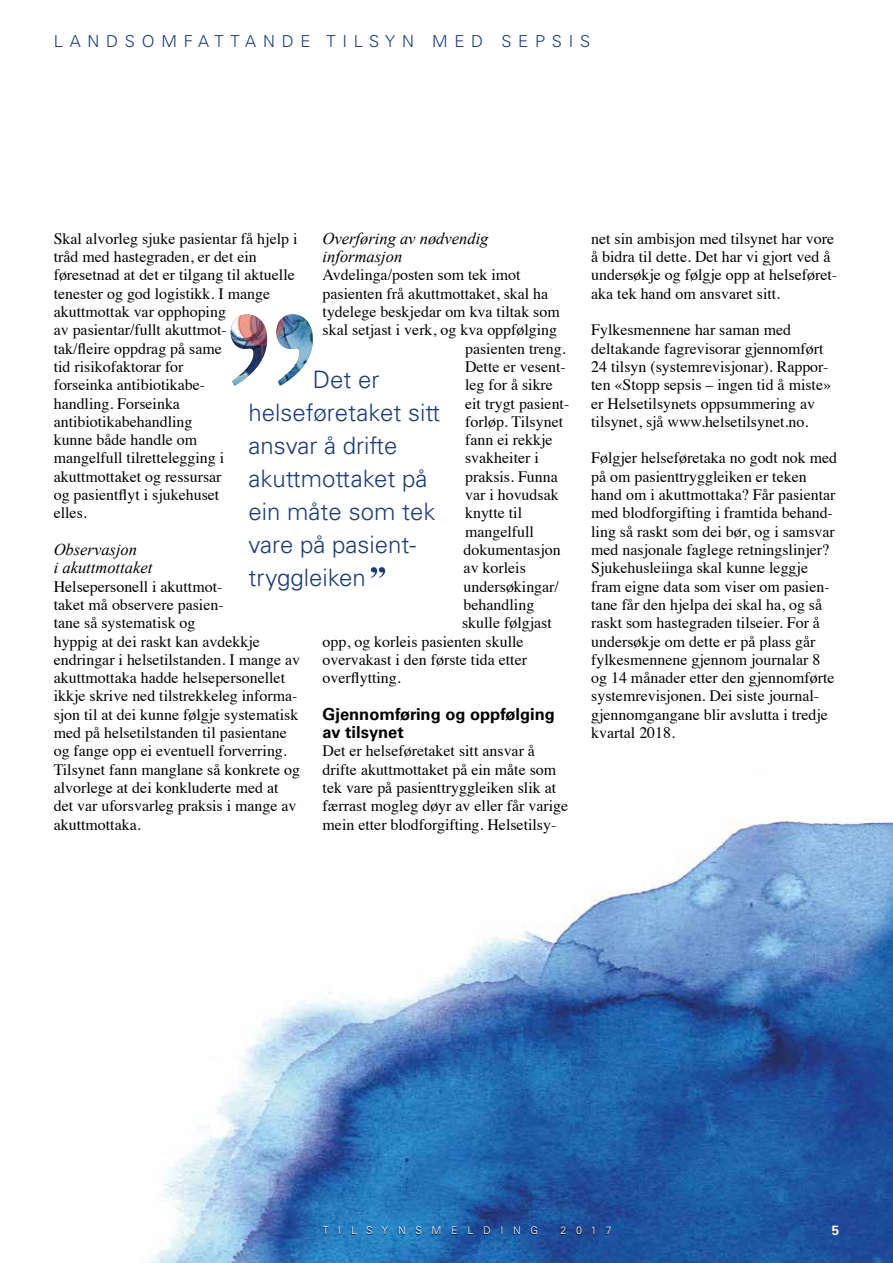
<style>
.page{position:relative;width:893px;height:1263px;background:#fff}
.page>*{position:absolute;margin:0;border:0;box-sizing:border-box;transform-origin:0 0}
.t1{font:300 24px/33px "Univers LT Std";color:#1d3c76}
.t2{font:italic 16.5px/18.3px "Times New Roman";color:#000}
.t3{font:700 16.5px/18.3px "Univers LT Std";color:#000}
.t4{font:300 16.5px "Univers LT Std";letter-spacing:.41em;color:#1d3c76}
.t5{font:15.9px/18.3px "Times";color:#000}
.t6{font:700 13.5px "Univers LT Std";color:#fff}
.t7{font:300 10.5px "Univers LT Std";letter-spacing:.93em;color:#fff}
</style>
<div class="page">
<img style="left:231px;top:314px;width:82px;height:72px">
<svg style="left:371px;top:567px;width:14px;height:11px"></svg>
<img style="left:146px;top:820px;width:747px;height:443px">
<p class="t4" style="left:54px;top:31px;width:538px">LANDSOMFATTANDE TILSYN MED SEPSIS</p>
<p class="t5" style="left:54px;top:228px;width:245px">Skal alvorleg sjuke pasientar få hjelp i tråd med hastegraden, er det ein føresetnad at det er tilgang til aktuelle tenester og god logistikk. I mange akuttmottak var opphoping<br>av pasientar/fullt akuttmot-<br>tak/fleire oppdrag på same<br>tid risikofaktorar for<br>forseinka antibiotikabe-<br>handling. Forseinka antibiotikabehandling<br>kunne både handle om<br>mangelfull tilrettelegging i akuttmottaket og ressursar<br>og pasientflyt i sjukehuset<br>elles.</p>
<p class="t2" style="left:54px;top:540px;width:100px">Observasjon<br>i akuttmottaket</p>
<p class="t5" style="left:54px;top:576px;width:248px">Helsepersonell i akuttmot-<br>taket må observere pasien-<br>tane så systematisk og<br>hyppig at dei raskt kan avdekkje endringar i helsetilstanden. I mange av akuttmottaka hadde helsepersonellet ikkje skrive ned tilstrekkeleg informa&shy;sjon til at dei kunne følgje systematisk med på helsetilstanden til pasientane og fange opp ei eventuell forverring.<br>Tilsynet fann manglane så konkrete og alvorlege at dei konkluderte med at det var uforsvarleg praksis i mange av akuttmottaka.</p>
<p class="t2" style="left:323px;top:229px;width:167px">Overføring av nødvendig informasjon</p>
<p class="t5" style="left:323px;top:265px;width:200px">Avdelinga/posten som tek imot</p>
<p class="t5" style="left:323px;top:283px;width:227px">pasienten frå akuttmottaket, skal ha</p>
<p class="t5" style="left:323px;top:301px;width:239px">tydelege beskjedar om kva tiltak som</p>
<p class="t5" style="left:323px;top:319px;width:236px">skal setjast i verk, og kva oppfølging</p>
<p class="t5" style="left:465px;top:338px;width:102px">pasienten treng.</p>
<p class="t5" style="left:465px;top:356px;width:102px">Dette er vesent-</p>
<p class="t5" style="left:465px;top:374px;width:89px">leg for å sikre</p>
<p class="t5" style="left:465px;top:393px;width:106px">eit trygt pasient-</p>
<p class="t5" style="left:465px;top:411px;width:100px">forløp. Tilsynet</p>
<p class="t5" style="left:465px;top:429px;width:89px">fann ei rekkje</p>
<p class="t5" style="left:465px;top:448px;width:75px">svakheiter i</p>
<p class="t5" style="left:465px;top:466px;width:94px">praksis. Funna</p>
<p class="t5" style="left:465px;top:484px;width:95px">var i hovudsak</p>
<p class="t5" style="left:465px;top:502px;width:58px">knytte til</p>
<p class="t5" style="left:465px;top:521px;width:70px">mangelfull</p>
<p class="t5" style="left:464px;top:539px;width:99px">dokumentasjon</p>
<p class="t5" style="left:464px;top:557px;width:64px">av korleis</p>
<p class="t5" style="left:464px;top:576px;width:97px">undersøkingar/</p>
<p class="t5" style="left:464px;top:594px;width:72px">behandling</p>
<p class="t5" style="left:462px;top:612px;width:91px">skulle følgjast</p>
<p class="t5" style="left:323px;top:631px;width:202px">opp, og korleis pasienten skulle</p>
<p class="t5" style="left:323px;top:649px;width:206px">overvakast i den første tida etter</p>
<p class="t5" style="left:323px;top:667px;width:80px">overflytting.</p>
<p class="t3" style="left:323px;top:705px;width:234px">Gjennomføring og oppfølging av tilsynet</p>
<p class="t5" style="left:323px;top:740px;width:247px">Det er helseføretaket sitt ansvar å drifte akuttmottaket på ein måte som tek vare på pasienttryggleiken slik at færrast mogleg døyr av eller får varige mein etter blodforgifting. Helsetilsy-</p>
<h1 class="t1" style="left:249px;top:363px;width:193px;text-indent:64px">Det er helseføretaket sitt ansvar å drifte akuttmottaket på ein måte som tek vare på pasient&shy;tryggleiken</h1>
<p class="t5" style="left:591px;top:228px;width:247px">net sin ambisjon med tilsynet har vore å bidra til dette. Det har vi gjort ved å undersøkje og følgje opp at helseføret&shy;aka tek hand om ansvaret sitt.</p>
<p class="t5" style="left:591px;top:319px;width:241px">Fylkesmennene har saman med deltakande fagrevisorar gjennomført 24 tilsyn (systemrevisjonar). Rappor&shy;ten «Stopp sepsis – ingen tid å miste» er Helsetilsynets oppsummering av tilsynet, sjå www.helsetilsynet.no.</p>
<p class="t5" style="left:591px;top:448px;width:247px">Følgjer helseføretaka no godt nok med på om pasienttryggleiken er teken hand om i akuttmottaka? Får pasientar med blodforgifting i framtida behand&shy;ling så raskt som dei bør, og i samsvar med nasjonale faglege retningslinjer?<br>Sjukehusleiinga skal kunne leggje fram eigne data som viser om pasien&shy;tane får den hjelpa dei skal ha, og så raskt som hastegraden tilseier. For å undersøkje om dette er på plass går fylkesmennene gjennom journalar 8 og 14 månader etter den gjennomførte systemrevisjonen. Dei siste journal&shy;gjennomgangane blir avslutta i tredje kvartal 2018.</p>
<p class="t7" style="left:323px;top:1224px;width:217px">TILSYNSMELDING</p>
<p class="t7" style="left:560px;top:1224px;width:53px">2017</p>
<p class="t6" style="left:832px;top:1222px;width:9px">5</p>
</div>
